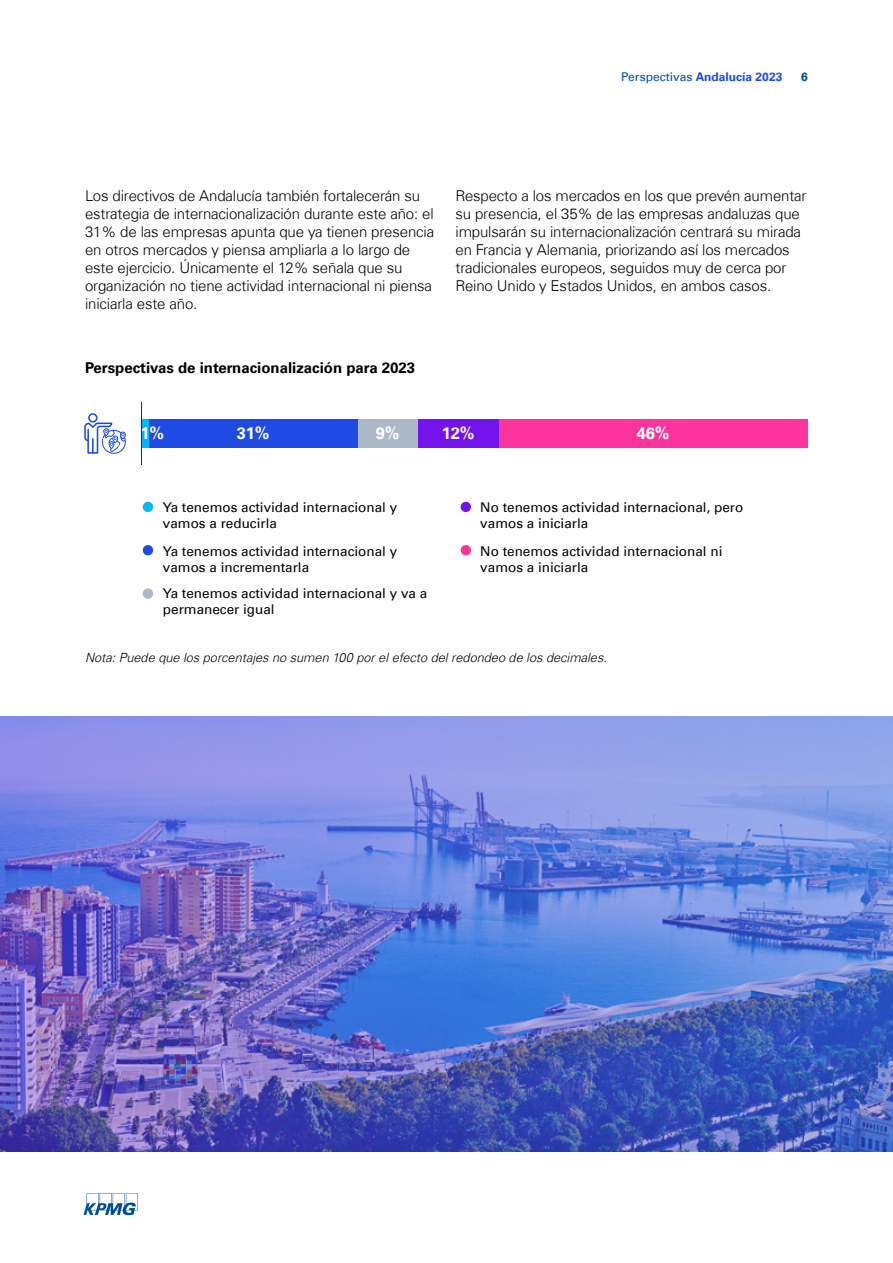
<style>
.page{position:relative;width:893px;height:1263px;background:#fff}
.page>*{position:absolute;margin:0;border:0;box-sizing:border-box;transform-origin:0 0}
.t1{font:700 16.5px "Universfor KPMG";color:#fff}
.t2{font:300 15px/18px "Universfor KPMG";letter-spacing:-.01em;color:#000}
.t3{font:700 15px "Universfor KPMG";color:#000}
.t4{font:13.5px/16.2px "Universfor KPMG";color:#000}
.t5{font:italic 300 12.75px "Universfor KPMG";color:#000}
.t6{font:700 12px "Universfor KPMG";color:#1e49e2}
.t7{font:700 12px "Universfor KPMG";color:#004e98}
.s1{font-weight:400;color:#004e98}
</style>
<div class="page">
<svg style="left:83px;top:1193px;width:55px;height:22px"></svg>
<div style="left:499px;top:419px;width:309px;height:29px;background:#fc339c"></div>
<div style="left:418px;top:419px;width:81px;height:29px;background:#7312eb"></div>
<div style="left:357px;top:419px;width:61px;height:29px;background:#abb8c7"></div>
<div style="left:149px;top:419px;width:208px;height:29px;background:#1f4ae3"></div>
<div style="left:142px;top:419px;width:7px;height:29px;background:#00b8f5"></div>
<div style="left:143px;top:502px;width:10px;height:10px;background:#00b8f5;border-radius:50%"></div>
<div style="left:461px;top:502px;width:10px;height:10px;background:#7213ea;border-radius:50%"></div>
<div style="left:143px;top:545px;width:10px;height:10px;background:#1e49e2;border-radius:50%"></div>
<div style="left:143px;top:588px;width:10px;height:11px;background:#abb8c7;border-radius:50%"></div>
<div style="left:461px;top:545px;width:10px;height:10px;background:#fd349c;border-radius:50%"></div>
<svg style="left:84px;top:413px;width:42px;height:41px"></svg>
<hr style="left:141px;top:402px;width:1px;height:63px;background:#003293">
<img style="left:0;top:716px;width:893px;height:435px">
<p class="t6" style="left:621px;top:70px;width:163px"><span class="s1">Perspectivas</span> Andalucía 2023</p>
<p class="t7" style="left:801px;top:70px;width:8px">6</p>
<p class="t2" style="left:85px;top:187px;width:351px">Los directivos de Andalucía también fortalecerán su estrategia de internacionalización durante este año: el 31% de las empresas apunta que ya tienen presencia en otros mercados y piensa ampliarla a lo largo de este ejercicio. Únicamente el 12% señala que su organización no tiene actividad internacional ni piensa iniciarla este año.</p>
<p class="t2" style="left:455px;top:187px;width:353px">Respecto a los mercados en los que prevén aumentar su presencia, el 35% de las empresas andaluzas que impulsarán su internacionalización centrará su mirada en Francia y Alemania, priorizando así los mercados tradicionales europeos, seguidos muy de cerca por Reino Unido y Estados Unidos, en ambos casos.</p>
<p class="t3" style="left:85px;top:359px;width:332px">Perspectivas de internacionalización para 2023</p>
<p class="t1" style="left:141px;top:424px;width:25px">1%</p>
<p class="t1" style="left:237px;top:424px;width:34px">31%</p>
<p class="t1" style="left:376px;top:424px;width:25px">9%</p>
<p class="t1" style="left:442px;top:424px;width:34px">12%</p>
<p class="t1" style="left:637px;top:424px;width:34px">46%</p>
<p class="t4" style="left:163px;top:499px;width:236px">Ya tenemos actividad internacional y vamos a reducirla</p>
<p class="t4" style="left:480px;top:499px;width:265px">No tenemos actividad internacional, pero vamos a iniciarla</p>
<p class="t4" style="left:163px;top:543px;width:236px">Ya tenemos actividad internacional y vamos a incrementarla</p>
<p class="t4" style="left:480px;top:543px;width:244px">No tenemos actividad internacional ni vamos a iniciarla</p>
<p class="t4" style="left:163px;top:585px;width:266px">Ya tenemos actividad internacional y va a permanecer igual</p>
<p class="t5" style="left:85px;top:650px;width:523px">Nota: Puede que los porcentajes no sumen 100 por el efecto del redondeo de los decimales.</p>
</div>
